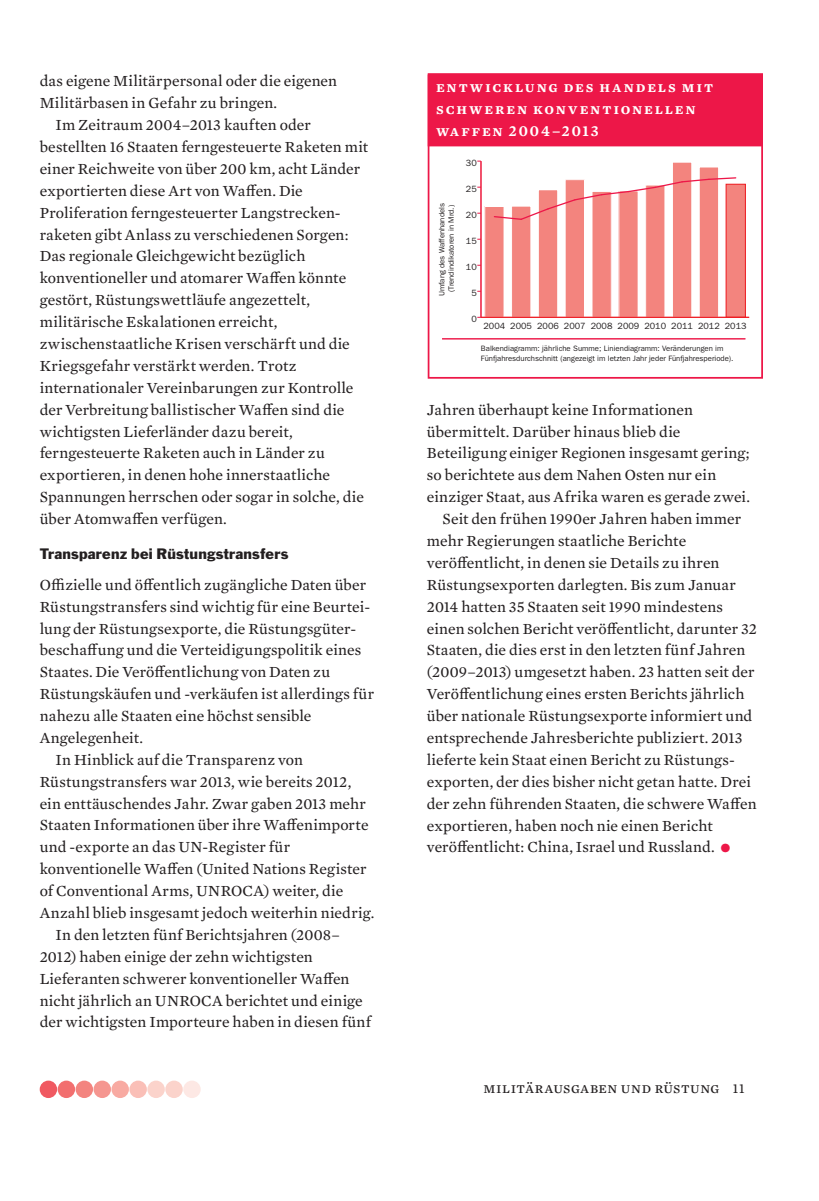
<style>
.page{position:relative;width:819px;height:1201px;background:#fff}
.page>*{position:absolute;margin:0;border:0;box-sizing:border-box;transform-origin:0 0}
.t1{font:15.75px "Mercury Text G2";letter-spacing:.01em;color:#231f20}
.t2{font:600 15.75px/21.9px "Mercury Text G3";letter-spacing:.12em;color:#fff}
.t3{font:15.75px "Mercury Text G2";letter-spacing:.03em;color:#231f20}
.t4{font:14px "Franklin Gothic";letter-spacing:.01em;color:#231f20}
.t5{font:9.1px "Franklin Gothic";color:#231f20}
.t6{font:7.7px/9.3px "Franklin Gothic";color:#231f20}
.s1{font-size:14px}
</style>
<div class="page">
<div style="left:183px;top:1080px;width:18px;height:18px;background:#fde8e4;border-radius:50%"></div>
<div style="left:165px;top:1080px;width:18px;height:18px;background:#fbd3cb;border-radius:50%"></div>
<div style="left:147px;top:1080px;width:18px;height:18px;background:#fbd3cb;border-radius:50%"></div>
<div style="left:129px;top:1080px;width:18px;height:18px;background:#fabfb7;border-radius:50%"></div>
<div style="left:111px;top:1080px;width:18px;height:18px;background:#f8aaa2;border-radius:50%"></div>
<div style="left:93px;top:1080px;width:18px;height:18px;background:#f59690;border-radius:50%"></div>
<div style="left:76px;top:1080px;width:17px;height:18px;background:#f3847f;border-radius:50%"></div>
<div style="left:58px;top:1080px;width:17px;height:18px;background:#f26f6f;border-radius:50%"></div>
<div style="left:40px;top:1080px;width:17px;height:18px;background:#f05961;border-radius:50%"></div>
<div style="left:427px;top:74px;width:336px;height:305px;border:2px solid #ed1748"></div>
<div style="left:428px;top:74px;width:334px;height:71px;background:#ed1748"></div>
<div style="left:427px;top:73px;width:336px;height:73px;border:2px solid #ed1748"></div>
<div style="left:484px;top:206px;width:20px;height:111px;background:#f3847e"></div>
<div style="left:484px;top:206px;width:20px;height:111px;border:1px solid #fff"></div>
<div style="left:511px;top:206px;width:20px;height:111px;background:#f3847e"></div>
<div style="left:511px;top:206px;width:20px;height:111px;border:1px solid #fff"></div>
<div style="left:538px;top:190px;width:19px;height:127px;background:#f3847e"></div>
<div style="left:538px;top:190px;width:20px;height:127px;border:1px solid #fff"></div>
<div style="left:565px;top:180px;width:19px;height:137px;background:#f3847e"></div>
<div style="left:565px;top:179px;width:19px;height:138px;border:1px solid #fff"></div>
<div style="left:592px;top:191px;width:19px;height:126px;background:#f3847e"></div>
<div style="left:591px;top:191px;width:20px;height:126px;border:1px solid #fff"></div>
<div style="left:618px;top:191px;width:20px;height:126px;background:#f3847e"></div>
<div style="left:618px;top:191px;width:20px;height:126px;border:1px solid #fff"></div>
<div style="left:645px;top:185px;width:20px;height:132px;background:#f3847e"></div>
<div style="left:645px;top:185px;width:20px;height:132px;border:1px solid #fff"></div>
<div style="left:672px;top:162px;width:19px;height:155px;background:#f3847e"></div>
<div style="left:672px;top:162px;width:20px;height:155px;border:1px solid #fff"></div>
<div style="left:699px;top:167px;width:19px;height:150px;background:#f3847e"></div>
<div style="left:699px;top:167px;width:19px;height:150px;border:1px solid #fff"></div>
<div style="left:726px;top:184px;width:19px;height:133px;background:#f3847e"></div>
<div style="left:725px;top:184px;width:20px;height:133px;border:1px solid #ee1d23"></div>
<svg style="left:493px;top:176px;width:244px;height:45px"></svg>
<hr style="left:481px;top:317px;width:268px;height:1px;background:#ee1d23">
<hr style="left:480px;top:161px;width:1px;height:156px;background:#ed1748">
<hr style="left:442px;top:338px;width:303px;height:1px;background:#ed1748">
<p class="t1" style="left:40px;top:75px;width:299px">das eigene Militärpersonal oder die eigenen</p>
<p class="t1" style="left:40px;top:96px;width:239px">Militärbasen in Gefahr zu bringen.</p>
<p class="t1" style="left:55px;top:118px;width:257px">Im Zeitraum 2004–2013 kauften oder</p>
<p class="t1" style="left:40px;top:140px;width:330px">bestellten 16 Staaten ferngesteuerte Raketen mit</p>
<p class="t1" style="left:40px;top:162px;width:322px">einer Reichweite von über 200 km, acht Länder</p>
<p class="t1" style="left:40px;top:184px;width:265px">exportierten diese Art von Waffen. Die</p>
<p class="t1" style="left:40px;top:206px;width:302px">Proliferation ferngesteuerter Langstrecken-</p>
<p class="t1" style="left:40px;top:228px;width:310px">raketen gibt Anlass zu verschiedenen Sorgen:</p>
<p class="t1" style="left:40px;top:250px;width:267px">Das regionale Gleichgewicht bezüglich</p>
<p class="t1" style="left:40px;top:271px;width:308px">konventioneller und atomarer Waffen könnte</p>
<p class="t1" style="left:40px;top:293px;width:272px">gestört, Rüstungswettläufe angezettelt,</p>
<p class="t1" style="left:40px;top:315px;width:239px">militärische Eskalationen erreicht,</p>
<p class="t1" style="left:40px;top:337px;width:312px">zwischenstaatliche Krisen verschärft und die</p>
<p class="t1" style="left:40px;top:359px;width:258px">Kriegsgefahr verstärkt werden. Trotz</p>
<p class="t1" style="left:40px;top:381px;width:315px">internationaler Vereinbarungen zur Kontrolle</p>
<p class="t1" style="left:40px;top:403px;width:306px">der Verbreitung ballistischer Waffen sind die</p>
<p class="t1" style="left:40px;top:425px;width:254px">wichtigsten Lieferländer dazu bereit,</p>
<p class="t1" style="left:40px;top:446px;width:286px">ferngesteuerte Raketen auch in Länder zu</p>
<p class="t1" style="left:40px;top:468px;width:292px">exportieren, in denen hohe innerstaatliche</p>
<p class="t1" style="left:40px;top:490px;width:326px">Spannungen herrschen oder sogar in solche, die</p>
<p class="t1" style="left:40px;top:512px;width:189px">über Atomwaffen verfügen.</p>
<p class="t4" style="left:40px;top:548px;width:250px">Transparenz bei Rüstungstransfers</p>
<p class="t1" style="left:40px;top:578px;width:328px">Offizielle und öffentlich zugängliche Daten über</p>
<p class="t1" style="left:40px;top:600px;width:332px">Rüstungstransfers sind wichtig für eine Beurtei-</p>
<p class="t1" style="left:40px;top:621px;width:318px">lung der Rüstungsexporte, die Rüstungsgüter-</p>
<p class="t1" style="left:40px;top:643px;width:323px">beschaffung und die Verteidigungspolitik eines</p>
<p class="t1" style="left:40px;top:665px;width:292px">Staates. Die Veröffentlichung von Daten zu</p>
<p class="t1" style="left:40px;top:687px;width:336px">Rüstungskäufen und -verkäufen ist allerdings für</p>
<p class="t1" style="left:40px;top:709px;width:273px">nahezu alle Staaten eine höchst sensible</p>
<p class="t1" style="left:40px;top:731px;width:105px">Angelegenheit.</p>
<p class="t1" style="left:55px;top:753px;width:249px">In Hinblick auf die Transparenz von</p>
<p class="t1" style="left:40px;top:775px;width:313px">Rüstungstransfers war 2013, wie bereits 2012,</p>
<p class="t1" style="left:40px;top:796px;width:328px">ein enttäuschendes Jahr. Zwar gaben 2013 mehr</p>
<p class="t1" style="left:40px;top:818px;width:330px">Staaten Informationen über ihre Waffenimporte</p>
<p class="t1" style="left:40px;top:840px;width:252px">und -exporte an das UN-Register für</p>
<p class="t1" style="left:40px;top:862px;width:328px">konventionelle Waffen (United Nations Register</p>
<p class="t1" style="left:40px;top:884px;width:305px">of Conventional Arms, UNROCA) weiter, die</p>
<p class="t1" style="left:40px;top:906px;width:336px">Anzahl blieb insgesamt jedoch weiterhin niedrig.</p>
<p class="t1" style="left:55px;top:928px;width:286px">In den letzten fünf Berichtsjahren (2008–</p>
<p class="t1" style="left:40px;top:950px;width:275px">2012) haben einige der zehn wichtigsten</p>
<p class="t1" style="left:40px;top:971px;width:311px">Lieferanten schwerer konventioneller Waffen</p>
<p class="t1" style="left:40px;top:993px;width:324px">nicht jährlich an UNROCA berichtet und einige</p>
<p class="t1" style="left:40px;top:1015px;width:334px">der wichtigsten Importeure haben in diesen fünf</p>
<p class="t2" style="left:436px;top:76px;width:278px">entwicklung des handels mit schweren konventionellen waffen 2004–2013</p>
<p class="t5" style="left:466px;top:160px;width:12px">30</p>
<p class="t6" style="left:438px;top:296px;width:95px;text-align:center;rotate:-90deg">Umfang des Waffenhandels (Trendindikatoren in Mrd.)</p>
<p class="t5" style="left:466px;top:186px;width:12px">25</p>
<p class="t5" style="left:466px;top:212px;width:12px">20</p>
<p class="t5" style="left:466px;top:238px;width:12px">15</p>
<p class="t5" style="left:466px;top:264px;width:12px">10</p>
<p class="t5" style="left:471px;top:290px;width:7px">5</p>
<p class="t5" style="left:471px;top:316px;width:7px">0</p>
<p class="t5" style="left:483px;top:323px;width:264px">2004 2005 2006 2007 2008 2009 2010 2011 2012 2013</p>
<p class="t6" style="left:481px;top:345px;width:254px">Balkendiagramm: jährliche Summe; Liniendiagramm: Veränderungen im<br>Fünfjahresdurchschnitt (angezeigt im letzten Jahr jeder Fünfjahresperiode).</p>
<p class="t1" style="left:427px;top:403px;width:267px">Jahren überhaupt keine Informationen</p>
<p class="t1" style="left:427px;top:425px;width:255px">übermittelt. Darüber hinaus blieb die</p>
<p class="t1" style="left:427px;top:446px;width:324px">Beteiligung einiger Regionen insgesamt gering;</p>
<p class="t1" style="left:427px;top:468px;width:291px">so berichtete aus dem Nahen Osten nur ein</p>
<p class="t1" style="left:427px;top:490px;width:324px">einziger Staat, aus Afrika waren es gerade zwei.</p>
<p class="t1" style="left:442px;top:512px;width:300px">Seit den frühen 1990er Jahren haben immer</p>
<p class="t1" style="left:427px;top:534px;width:261px">mehr Regierungen staatliche Berichte</p>
<p class="t1" style="left:427px;top:556px;width:294px">veröffentlicht, in denen sie Details zu ihren</p>
<p class="t1" style="left:427px;top:578px;width:310px">Rüstungsexporten darlegten. Bis zum Januar</p>
<p class="t1" style="left:427px;top:600px;width:298px">2014 hatten 35 Staaten seit 1990 mindestens</p>
<p class="t1" style="left:427px;top:621px;width:331px">einen solchen Bericht veröffentlicht, darunter 32</p>
<p class="t1" style="left:427px;top:643px;width:320px">Staaten, die dies erst in den letzten fünf Jahren</p>
<p class="t1" style="left:427px;top:665px;width:329px">(2009–2013) umgesetzt haben. 23 hatten seit der</p>
<p class="t1" style="left:427px;top:687px;width:319px">Veröffentlichung eines ersten Berichts jährlich</p>
<p class="t1" style="left:427px;top:709px;width:327px">über nationale Rüstungsexporte informiert und</p>
<p class="t1" style="left:427px;top:731px;width:317px">entsprechende Jahresberichte publiziert. 2013</p>
<p class="t1" style="left:427px;top:753px;width:309px">lieferte kein Staat einen Bericht zu Rüstungs-</p>
<p class="t1" style="left:427px;top:775px;width:325px">exporten, der dies bisher nicht getan hatte. Drei</p>
<p class="t1" style="left:427px;top:796px;width:331px">der zehn führenden Staaten, die schwere Waffen</p>
<p class="t1" style="left:427px;top:818px;width:287px">exportieren, haben noch nie einen Bericht</p>
<p class="t1" style="left:427px;top:840px;width:289px">veröffentlicht: China, Israel und Russland.</p>
<p class="t3" style="left:483px;top:1081px;width:262px">militärausgaben und rüstung <span class="s1">11</span></p>
</div>
